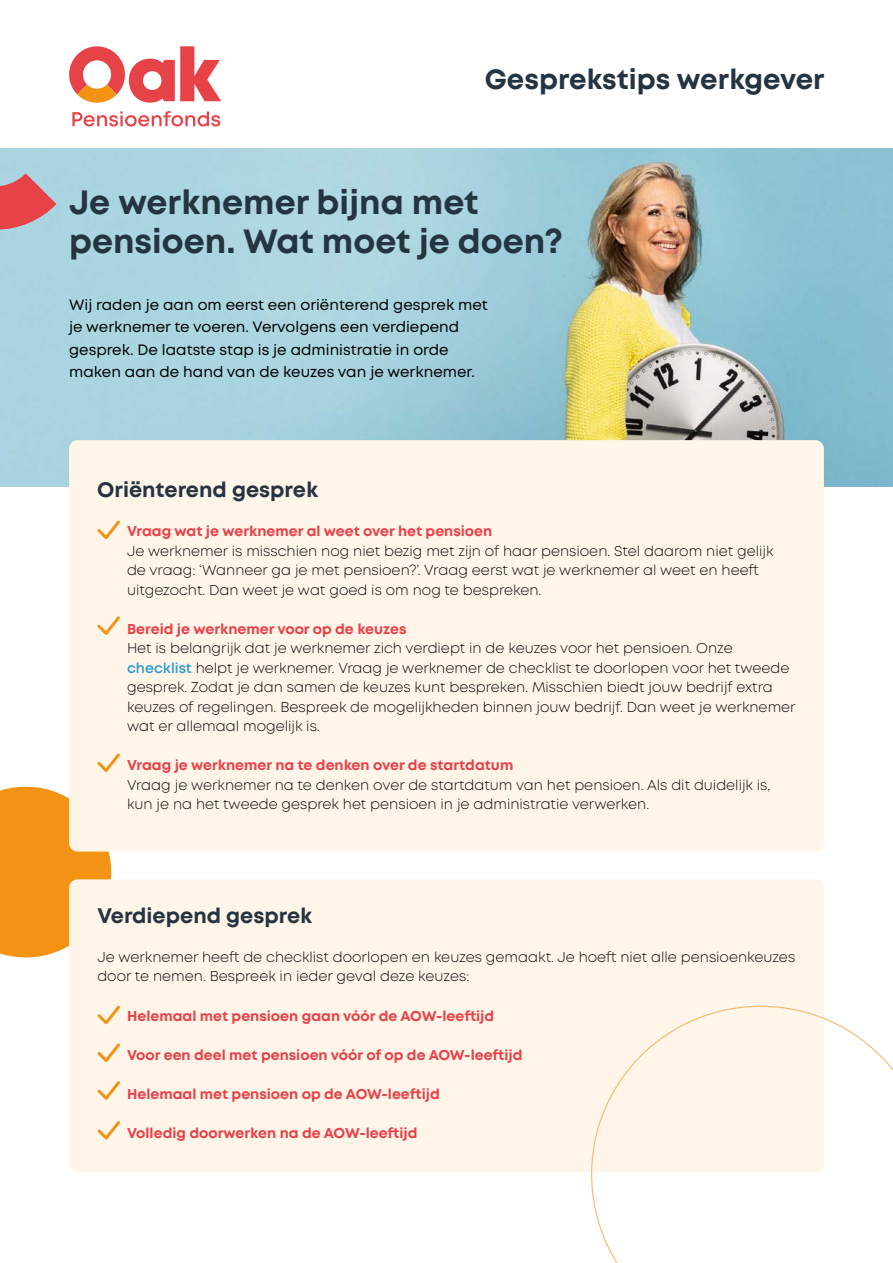
<style>
.page{position:relative;width:893px;height:1263px;background:#fff}
.page>*{position:absolute;margin:0;border:0;box-sizing:border-box;transform-origin:0 0}
.t1{font:700 33.6px/39.2px "Mont";color:#253441}
.t2{font:700 27.9px "Mont";color:#253441}
.t3{font:700 21px "Mont";color:#253441}
.t4{font:15px/22.5px "Mont";color:#000}
.t5{font:300 14.25px/19.5px "Mont";color:#000}
.t6{font:700 14.25px "Mont";color:#e84249}
.s1{font-weight:600;color:#2699d6}
</style>
<div class="page">
<svg style="left:69px;top:46px;width:152px;height:57px"></svg>
<svg style="left:72px;top:111px;width:148px;height:16px"></svg>
<img style="left:0;top:149px;width:893px;height:337px">
<svg style="left:0;top:173px;width:56px;height:57px;background:#d17880"></svg>
<div style="left:0;top:787px;width:111px;height:170px;background:#f39313"></div>
<div style="left:69px;top:440px;width:755px;height:411px;background:#fff5e9;border-radius:9px"></div>
<div style="left:69px;top:879px;width:755px;height:293px;background:#fff5e9;border-radius:9px"></div>
<svg style="left:97px;top:520px;width:23px;height:20px"></svg>
<svg style="left:97px;top:616px;width:23px;height:19px"></svg>
<svg style="left:97px;top:753px;width:23px;height:19px"></svg>
<svg style="left:97px;top:1005px;width:23px;height:20px"></svg>
<svg style="left:97px;top:1043px;width:23px;height:19px"></svg>
<svg style="left:97px;top:1081px;width:23px;height:19px"></svg>
<svg style="left:97px;top:1121px;width:23px;height:19px"></svg>
<svg style="left:591px;top:1006px;width:302px;height:257px"></svg>
<h2 class="t2" style="left:485px;top:61px;width:341px">Gesprekstips werkgever</h2>
<h1 class="t1" style="left:69px;top:183px;width:495px">Je werknemer bijna met pensioen. Wat moet je doen?</h1>
<p class="t4" style="left:69px;top:293px;width:420px">Wij raden je aan om eerst een oriënterend gesprek met je werknemer te voeren. Vervolgens een verdiepend gesprek. De laatste stap is je administratie in orde maken aan de hand van de keuzes van je werknemer.</p>
<h3 class="t3" style="left:97px;top:476px;width:222px">Oriënterend gesprek</h3>
<p class="t6" style="left:127px;top:522px;width:367px">Vraag wat je werknemer al weet over het pensioen</p>
<p class="t5" style="left:127px;top:541px;width:648px">Je werknemer is misschien nog niet bezig met zijn of haar pensioen. Stel daarom niet gelijk de vraag: ‘Wanneer ga je met pensioen?’. Vraag eerst wat je werknemer al weet en heeft uitgezocht. Dan weet je wat goed is om nog te bespreken.</p>
<p class="t6" style="left:127px;top:620px;width:281px">Bereid je werknemer voor op de keuzes</p>
<p class="t5" style="left:127px;top:639px;width:670px">Het is belangrijk dat je werknemer zich verdiept in de keuzes voor het pensioen. Onze <span class="s1">checklist</span> helpt je werknemer. Vraag je werknemer de checklist te doorlopen voor het tweede gesprek. Zodat je dan samen de keuzes kunt bespreken. Misschien biedt jouw bedrijf extra keuzes of regelingen. Bespreek de mogelijkheden binnen jouw bedrijf. Dan weet je werknemer wat er allemaal mogelijk is.</p>
<p class="t6" style="left:127px;top:756px;width:388px">Vraag je werknemer na te denken over de startdatum</p>
<p class="t5" style="left:127px;top:775px;width:645px">Vraag je werknemer na te denken over de startdatum van het pensioen. Als dit duidelijk is, kun je na het tweede gesprek het pensioen in je administratie verwerken.</p>
<h3 class="t3" style="left:97px;top:902px;width:216px">Verdiepend gesprek</h3>
<p class="t5" style="left:97px;top:947px;width:699px">Je werknemer heeft de checklist doorlopen en keuzes gemaakt. Je hoeft niet alle pensioenkeuzes door te nemen. Bespreek in ieder geval deze keuzes:</p>
<p class="t6" style="left:127px;top:1006px;width:369px">Helemaal met pensioen gaan vóór de AOW-leeftijd</p>
<p class="t6" style="left:127px;top:1045px;width:397px">Voor een deel met pensioen vóór of op de AOW-leeftijd</p>
<p class="t6" style="left:127px;top:1084px;width:314px">Helemaal met pensioen op de AOW-leeftijd</p>
<p class="t6" style="left:127px;top:1123px;width:292px">Volledig doorwerken na de AOW-leeftijd</p>
</div>
